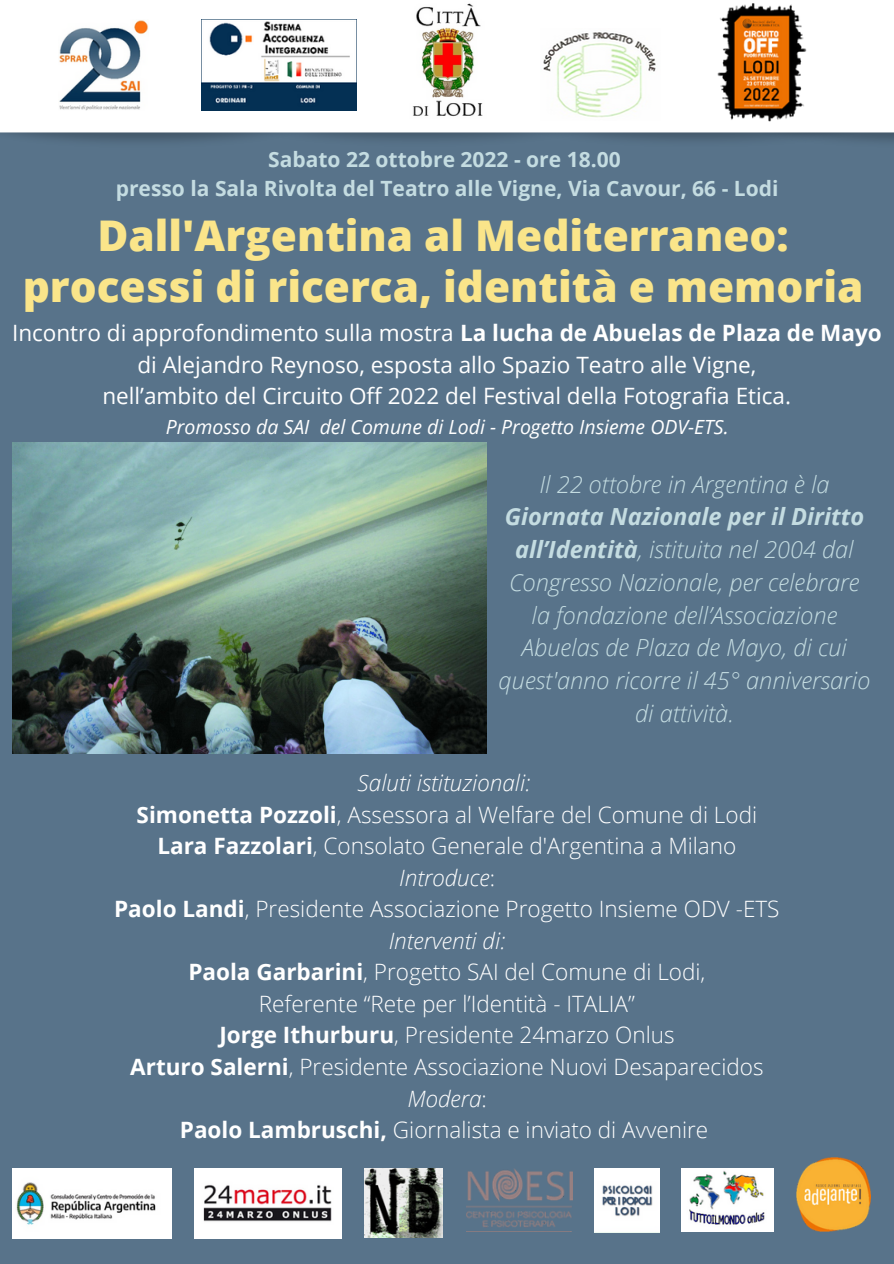
<style>
.page{position:relative;width:894px;height:1264px;background:#fff}
.page>*{position:absolute;margin:0;border:0;box-sizing:border-box;transform-origin:0 0}
.t1{font:800 42.3px/50.7px "Open Sans";color:#fae58a;text-align:center}
.t2{font:italic 300 23.55px/32.7px "Open Sans";color:#c4dce1;text-align:center}
.t3{font:300 22.5px/31.5px "Open Sans";color:#fff;text-align:center}
.t4{font:22.5px/31.5px "Open Sans";color:#fff;text-align:center}
.t5{font:700 21px/29.2px "Open Sans";color:#c4dce1;text-align:center}
.t6{font:italic 19.5px "Open Sans";color:#fff}
.s1{font-weight:700}
.s2{font-style:italic}
</style>
<div class="page">
<div style="left:0;top:0;width:893px;height:1263px;background:#58738a"></div>
<img style="left:12px;top:443px;width:474px;height:310px">
<img style="left:194px;top:1168px;width:147px;height:70px">
<img style="left:365px;top:1168px;width:77px;height:69px">
<img style="left:466px;top:1168px;width:106px;height:60px">
<img style="left:681px;top:1168px;width:92px;height:63px">
<img style="left:594px;top:1168px;width:65px;height:64px">
<img style="left:796px;top:1157px;width:73px;height:74px">
<img style="left:12px;top:1168px;width:159px;height:70px">
<img style="left:0;top:132px;width:216px;height:10px">
<div style="left:0;top:0;width:321px;height:131px;background:#fff"></div>
<img style="left:59px;top:20px;width:89px;height:90px">
<img style="left:216px;top:110px;width:281px;height:30px">
<div style="left:225px;top:0;width:390px;height:129px;background:#fff"></div>
<img style="left:497px;top:132px;width:231px;height:9px">
<div style="left:505px;top:0;width:381px;height:129px;background:#fff"></div>
<img style="left:728px;top:132px;width:165px;height:9px">
<div style="left:736px;top:0;width:157px;height:131px;background:#fff"></div>
<img style="left:202px;top:19px;width:154px;height:91px">
<img style="left:412px;top:3px;width:71px;height:114px">
<img style="left:543px;top:32px;width:113px;height:86px">
<img style="left:717px;top:3px;width:90px;height:119px">
<hr style="left:0;top:128px;width:893px;height:4px;background:#fff">
<p class="t5" style="left:116px;top:144px;width:664px">Sabato 22 ottobre 2022 - ore 18.00<br>presso la Sala Rivolta del Teatro alle Vigne, Via Cavour, 66 - Lodi</p>
<h1 class="t1" style="left:23px;top:209px;width:842px">Dall'Argentina al Mediterraneo: processi di ricerca, identità e memoria</h1>
<p class="t4" style="left:12px;top:317px;width:871px">Incontro di approfondimento sulla mostra <span class="s1">La lucha de Abuelas de Plaza de Mayo </span>di Alejandro Reynoso, esposta allo Spazio Teatro alle Vigne,<br>nell’ambito del Circuito Off 2022 del Festival della Fotografia Etica.</p>
<p class="t6" style="left:166px;top:413px;width:564px">Promosso da SAI del Comune di Lodi - Progetto Insieme ODV-ETS.</p>
<p class="t2" style="left:539px;top:467px;width:291px">Il 22 ottobre in Argentina è la</p>
<p class="t2" style="left:498px;top:500px;width:373px"><span class="s1">Giornata Nazionale per il Diritto all’Identità</span>, istituita nel 2004 dal<br>Congresso Nazionale, per celebrare la fondazione dell’Associazione<br>Abuelas de Plaza de Mayo, di cui quest'anno ricorre il 45° anniversario di attività.</p>
<p class="t3" style="left:114px;top:766px;width:666px"><span class="s2">Saluti istituzionali:<br></span><span class="s1">Simonetta Pozzoli</span>, Assessora al Welfare del Comune di Lodi <span class="s1">Lara Fazzolari</span>, Consolato Generale d'Argentina a Milano <span class="s2">Introduce</span>:<br><span class="s1">Paolo Landi</span>, Presidente Associazione Progetto Insieme ODV -ETS <span class="s2">Interventi di:<br></span><span class="s1">Paola Garbarini</span>, Progetto SAI del Comune di Lodi,<br>Referente “Rete per l’Identità - ITALIA”<br><span class="s1">Jorge Ithurburu</span>, Presidente 24marzo Onlus<br><span class="s1">Arturo Salerni</span>, Presidente Associazione Nuovi Desaparecidos <span class="s2">Modera</span>:<br><span class="s1">Paolo Lambruschi,</span> Giornalista e inviato di Avvenire</p>
</div>
